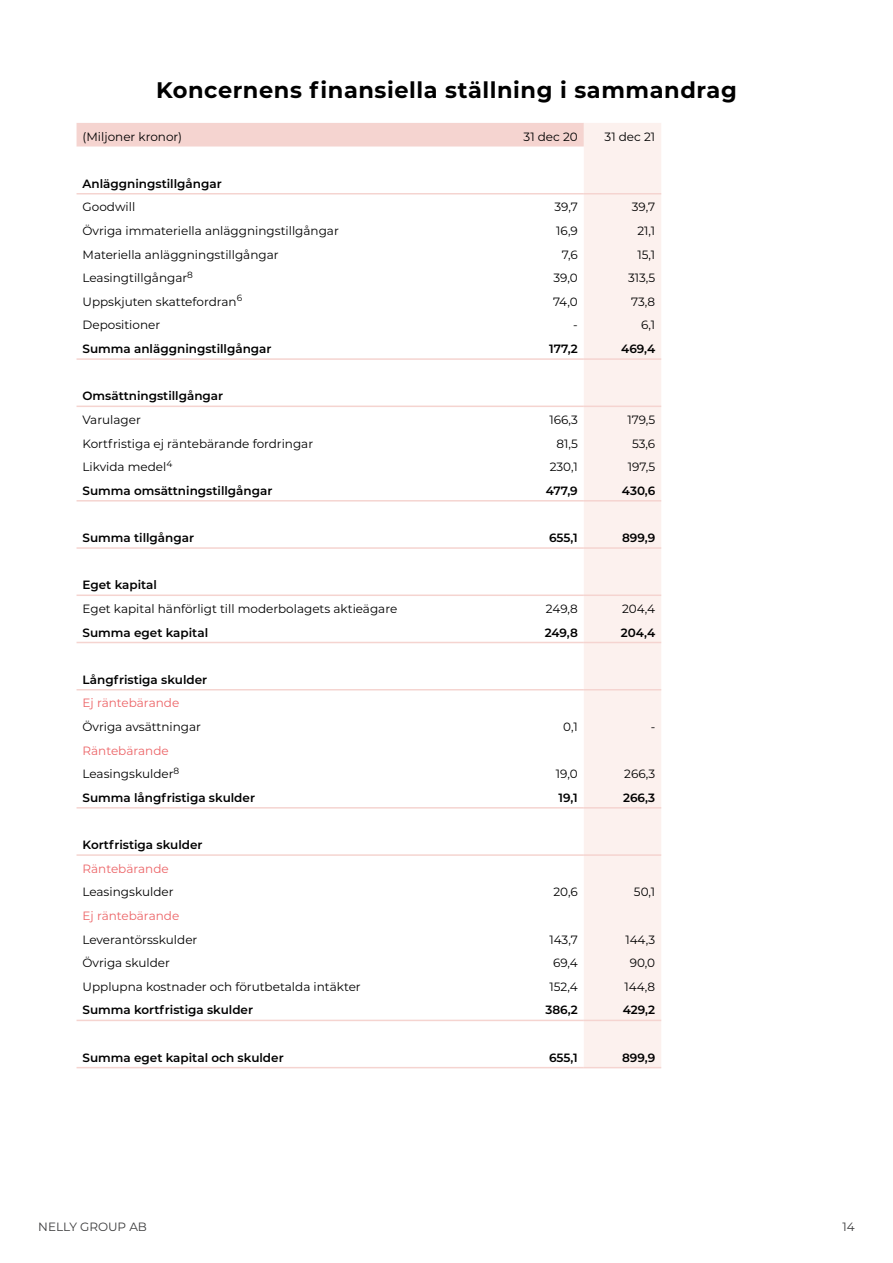
<style>
.page{position:relative;width:893px;height:1263px;background:#fff}
.page>*{position:absolute;margin:0;border:0;box-sizing:border-box;transform-origin:0 0}
.t1{font:700 22.5px "Montserrat";letter-spacing:.025em;color:#000}
.t2{font:12px/23.5px "Montserrat";color:#000}
.t3{font:600 12px "Montserrat";color:#000}
.t4{font:12px "Montserrat";color:#ec6467}
.t5{font:12px "Montserrat";color:#3b3b3c}
.s1{color:#ec6467}
</style>
<div class="page">
<div style="left:77px;top:123px;width:507px;height:23px;background:#f5d4d0"></div>
<div style="left:584px;top:123px;width:77px;height:944px;background:#fcf1ee"></div>
<hr style="left:77px;top:193px;width:429px;height:1px;background:#f5d4d0">
<hr style="left:506px;top:193px;width:78px;height:1px;background:#f5d4d0">
<hr style="left:584px;top:193px;width:77px;height:1px;background:#f5d4d0">
<hr style="left:77px;top:358px;width:429px;height:2px;background:#f5d4d0">
<hr style="left:506px;top:358px;width:78px;height:2px;background:#f5d4d0">
<hr style="left:584px;top:358px;width:77px;height:2px;background:#f5d4d0">
<hr style="left:77px;top:406px;width:429px;height:1px;background:#f5d4d0">
<hr style="left:506px;top:406px;width:78px;height:1px;background:#f5d4d0">
<hr style="left:584px;top:406px;width:77px;height:1px;background:#f5d4d0">
<hr style="left:77px;top:500px;width:429px;height:1px;background:#f5d4d0">
<hr style="left:506px;top:500px;width:78px;height:1px;background:#f5d4d0">
<hr style="left:584px;top:500px;width:77px;height:1px;background:#f5d4d0">
<hr style="left:77px;top:547px;width:429px;height:2px;background:#f5d4d0">
<hr style="left:506px;top:547px;width:78px;height:2px;background:#f5d4d0">
<hr style="left:584px;top:547px;width:77px;height:2px;background:#f5d4d0">
<hr style="left:77px;top:594px;width:429px;height:2px;background:#f5d4d0">
<hr style="left:506px;top:594px;width:78px;height:2px;background:#f5d4d0">
<hr style="left:584px;top:594px;width:77px;height:2px;background:#f5d4d0">
<hr style="left:77px;top:642px;width:429px;height:1px;background:#f5d4d0">
<hr style="left:506px;top:642px;width:78px;height:1px;background:#f5d4d0">
<hr style="left:584px;top:642px;width:77px;height:1px;background:#f5d4d0">
<hr style="left:77px;top:689px;width:429px;height:1px;background:#f5d4d0">
<hr style="left:506px;top:689px;width:78px;height:1px;background:#f5d4d0">
<hr style="left:584px;top:689px;width:77px;height:1px;background:#f5d4d0">
<hr style="left:77px;top:807px;width:429px;height:1px;background:#f5d4d0">
<hr style="left:506px;top:807px;width:78px;height:1px;background:#f5d4d0">
<hr style="left:584px;top:807px;width:77px;height:1px;background:#f5d4d0">
<hr style="left:77px;top:854px;width:429px;height:2px;background:#f5d4d0">
<hr style="left:506px;top:854px;width:78px;height:2px;background:#f5d4d0">
<hr style="left:584px;top:854px;width:77px;height:2px;background:#f5d4d0">
<hr style="left:77px;top:1020px;width:429px;height:1px;background:#f5d4d0">
<hr style="left:506px;top:1020px;width:78px;height:1px;background:#f5d4d0">
<hr style="left:584px;top:1020px;width:77px;height:1px;background:#f5d4d0">
<hr style="left:77px;top:1067px;width:429px;height:1px;background:#f5d4d0">
<hr style="left:506px;top:1067px;width:78px;height:1px;background:#f5d4d0">
<hr style="left:584px;top:1067px;width:77px;height:1px;background:#f5d4d0">
<h1 class="t1" style="left:156px;top:74px;width:582px">Koncernens finansiella ställning i sammandrag</h1>
<p class="t2" style="left:83px;top:124px;width:101px">(Miljoner kronor)</p>
<p class="t2" style="left:524px;top:124px;width:56px">31 dec 20</p>
<p class="t2" style="left:605px;top:124px;width:52px">31 dec 21</p>
<p class="t3" style="left:83px;top:175px;width:141px">Anläggningstillgångar</p>
<p class="t2" style="left:83px;top:195px;width:54px">Goodwill</p>
<p class="t2" style="left:554px;top:195px;width:25px">39,7</p>
<p class="t2" style="left:632px;top:195px;width:25px">39,7</p>
<p class="t2" style="left:83px;top:219px;width:258px">Övriga immateriella anläggningstillgångar</p>
<p class="t2" style="left:556px;top:219px;width:23px">16,9</p>
<p class="t2" style="left:637px;top:219px;width:19px">21,1</p>
<p class="t2" style="left:83px;top:242px;width:198px">Materiella anläggningstillgångar</p>
<p class="t2" style="left:562px;top:242px;width:18px">7,6</p>
<p class="t2" style="left:637px;top:242px;width:19px">15,1</p>
<p class="t2" style="left:83px;top:266px;width:112px">Leasingtillgångar<sup>8</sup></p>
<p class="t2" style="left:553px;top:266px;width:26px">39,0</p>
<p class="t2" style="left:628px;top:266px;width:29px">313,5</p>
<p class="t2" style="left:83px;top:289px;width:161px">Uppskjuten skattefordran<sup>6</sup></p>
<p class="t2" style="left:553px;top:289px;width:26px">74,0</p>
<p class="t2" style="left:631px;top:289px;width:26px">73,8</p>
<p class="t2" style="left:83px;top:313px;width:79px">Depositioner</p>
<p class="t2" style="left:573px;top:313px;width:6px">-</p>
<p class="t2" style="left:641px;top:313px;width:16px">6,1</p>
<p class="t3" style="left:83px;top:340px;width:191px">Summa anläggningstillgångar</p>
<p class="t3" style="left:549px;top:340px;width:30px">177,2</p>
<p class="t3" style="left:621px;top:340px;width:36px">469,4</p>
<p class="t3" style="left:83px;top:388px;width:142px">Omsättningstillgångar</p>
<p class="t2" style="left:83px;top:407px;width:60px">Varulager</p>
<p class="t2" style="left:549px;top:407px;width:30px">166,3</p>
<p class="t2" style="left:627px;top:407px;width:29px">179,5</p>
<p class="t2" style="left:83px;top:431px;width:232px">Kortfristiga ej räntebärande fordringar</p>
<p class="t2" style="left:556px;top:431px;width:23px">81,5</p>
<p class="t2" style="left:632px;top:431px;width:25px">53,6</p>
<p class="t2" style="left:83px;top:455px;width:91px">Likvida medel<sup>4</sup></p>
<p class="t2" style="left:550px;top:455px;width:30px">230,1</p>
<p class="t2" style="left:628px;top:455px;width:29px">197,5</p>
<p class="t3" style="left:83px;top:482px;width:191px">Summa omsättningstillgångar</p>
<p class="t3" style="left:546px;top:482px;width:34px">477,9</p>
<p class="t3" style="left:622px;top:482px;width:35px">430,6</p>
<p class="t3" style="left:83px;top:529px;width:113px">Summa tillgångar</p>
<p class="t3" style="left:549px;top:529px;width:30px">655,1</p>
<p class="t3" style="left:622px;top:529px;width:35px">899,9</p>
<p class="t3" style="left:83px;top:576px;width:76px">Eget kapital</p>
<p class="t2" style="left:83px;top:596px;width:316px">Eget kapital hänförligt till moderbolagets aktieägare</p>
<p class="t2" style="left:546px;top:596px;width:33px">249,8</p>
<p class="t2" style="left:622px;top:596px;width:35px">204,4</p>
<p class="t3" style="left:83px;top:624px;width:127px">Summa eget kapital</p>
<p class="t3" style="left:545px;top:624px;width:35px">249,8</p>
<p class="t3" style="left:621px;top:624px;width:36px">204,4</p>
<p class="t3" style="left:83px;top:671px;width:126px">Långfristiga skulder</p>
<p class="t4" style="left:83px;top:695px;width:98px">Ej räntebärande</p>
<p class="t2" style="left:83px;top:714px;width:120px">Övriga avsättningar</p>
<p class="t2" style="left:563px;top:714px;width:16px">0,1</p>
<p class="t2" style="left:651px;top:714px;width:6px">-</p>
<p class="t2" style="left:83px;top:738px;width:98px"><span class="s1">Räntebärande<br></span>Leasingskulder<sup>8</sup></p>
<p class="t2" style="left:556px;top:762px;width:23px">19,0</p>
<p class="t2" style="left:624px;top:762px;width:32px">266,3</p>
<p class="t3" style="left:83px;top:789px;width:174px">Summa långfristiga skulder</p>
<p class="t3" style="left:559px;top:789px;width:21px">19,1</p>
<p class="t3" style="left:623px;top:789px;width:34px">266,3</p>
<p class="t3" style="left:83px;top:836px;width:122px">Kortfristiga skulder</p>
<p class="t4" style="left:83px;top:860px;width:88px">Räntebärande</p>
<p class="t2" style="left:83px;top:880px;width:93px">Leasingskulder</p>
<p class="t2" style="left:553px;top:880px;width:26px">20,6</p>
<p class="t2" style="left:634px;top:880px;width:23px">50,1</p>
<p class="t4" style="left:83px;top:907px;width:98px">Ej räntebärande</p>
<p class="t2" style="left:83px;top:927px;width:116px">Leverantörsskulder</p>
<p class="t2" style="left:549px;top:927px;width:30px">143,7</p>
<p class="t2" style="left:625px;top:927px;width:31px">144,3</p>
<p class="t2" style="left:83px;top:951px;width:89px">Övriga skulder</p>
<p class="t2" style="left:553px;top:951px;width:26px">69,4</p>
<p class="t2" style="left:630px;top:951px;width:27px">90,0</p>
<p class="t2" style="left:83px;top:974px;width:280px">Upplupna kostnader och förutbetalda intäkter</p>
<p class="t2" style="left:549px;top:974px;width:30px">152,4</p>
<p class="t2" style="left:624px;top:974px;width:32px">144,8</p>
<p class="t3" style="left:83px;top:1002px;width:172px">Summa kortfristiga skulder</p>
<p class="t3" style="left:545px;top:1002px;width:34px">386,2</p>
<p class="t3" style="left:623px;top:1002px;width:34px">429,2</p>
<p class="t3" style="left:83px;top:1049px;width:203px">Summa eget kapital och skulder</p>
<p class="t3" style="left:549px;top:1049px;width:30px">655,1</p>
<p class="t3" style="left:622px;top:1049px;width:35px">899,9</p>
<p class="t5" style="left:38px;top:1218px;width:110px">NELLY GROUP AB</p>
<p class="t5" style="left:842px;top:1218px;width:14px">14</p>
</div>
